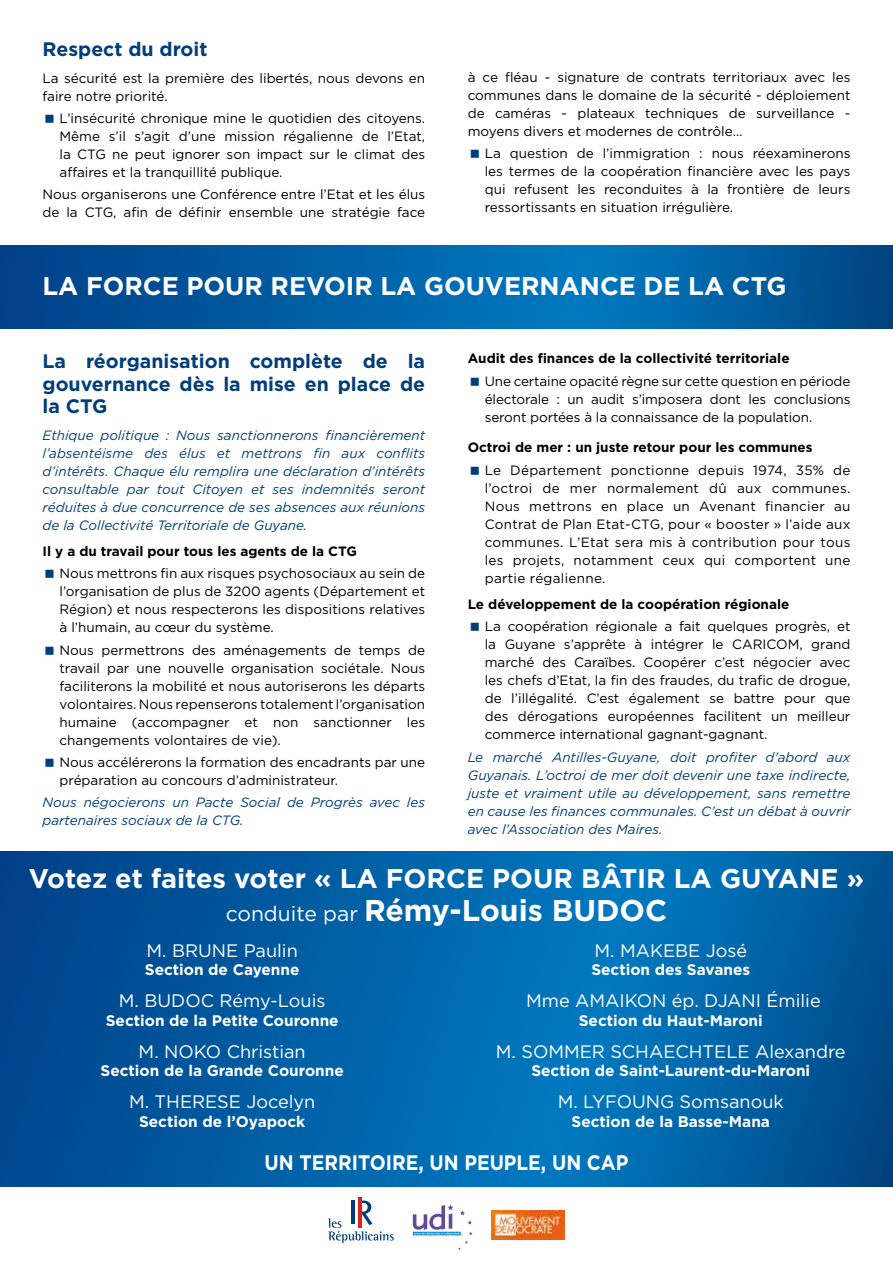
<style>
.page{position:relative;width:893px;height:1263px;background:#fff}
.page>*{position:absolute;margin:0;border:0;box-sizing:border-box;transform-origin:0 0}
.t1{font:700 30px "Gotham";color:#fff}
.t2{font:700 27px "Gotham";color:#fff}
.t3{font:700 25.5px "Gotham";color:#fff}
.t4{font:700 21px "Gotham";color:#fff;scale:.9 1}
.t5{font:700 19.5px/22.5px "Gotham";color:#003e79;text-align:justify}
.t6{font:18.15px "Gotham";color:#fff}
.t7{font:700 15.3px "Gotham";color:#fff}
.t8{font:13.5px/18px "Gotham";color:#000;text-align:justify}
.t9{font:italic 13.5px/18px "Gotham";color:#003e79;text-align:justify}
.t10{font:700 13.5px "Gotham";color:#000}
.s1{font-weight:400;font-size:21px}
</style>
<div class="page">
<svg style="left:0;top:245px;width:893px;height:83px;background:#005da2"></svg>
<svg style="left:0;top:851px;width:893px;height:335px;background:#005fa4"></svg>
<svg style="left:328px;top:1200px;width:66px;height:43px"></svg>
<hr style="left:358px;top:1197px;width:4px;height:31px;background:#e32119">
<hr style="left:351px;top:1200px;width:4px;height:24px;background:#003e79">
<svg style="left:458px;top:1241px;width:10px;height:9px"></svg>
<svg style="left:413px;top:1204px;width:59px;height:31px"></svg>
<img style="left:491px;top:1211px;width:74px;height:28px">
<h3 class="t5" style="left:43px;top:38px;width:166px">Respect du droit</h3>
<p class="t8" style="left:43px;top:68px;width:384px">La sécurité est la première des libertés, nous devons en faire notre priorité.</p>
<p class="t8" style="left:60px;top:109px;width:367px">L’insécurité chronique mine le quotidien des citoyens.<br>Même s’il s’agit d’une mission régalienne de l’Etat, la CTG ne peut ignorer son impact sur le climat des affaires et la tranquillité publique.</p>
<p class="t8" style="left:43px;top:185px;width:384px">Nous organiserons une Conférence entre l’Etat et les élus de la CTG, afin de définir ensemble une stratégie face</p>
<p class="t8" style="left:468px;top:68px;width:384px">à ce fléau - signature de contrats territoriaux avec les communes dans le domaine de la sécurité - déploiement de caméras - plateaux techniques de surveillance - moyens divers et modernes de contrôle…</p>
<p class="t8" style="left:485px;top:144px;width:367px">La question de l’immigration : nous réexaminerons les termes de la coopération financière avec les pays qui refusent les reconduites à la frontière de leurs ressortissants en situation irrégulière.</p>
<h3 class="t3" style="left:43px;top:269px;width:63px">LA FORCE</h3>
<h3 class="t3" style="left:186px;top:269px;width:20px">POUR</h3>
<h3 class="t3" style="left:271px;top:269px;width:70px">REVOIR</h3>
<h3 class="t3" style="left:380px;top:269px;width:143px">LA GOUVERNANCE</h3>
<h3 class="t3" style="left:644px;top:269px;width:144px">DE LA CTG</h3>
<p class="t10" style="left:468px;top:350px;width:323px">Audit des finances de la collectivité territoriale</p>
<p class="t8" style="left:485px;top:372px;width:367px">Une certaine opacité règne sur cette question en période électorale : un audit s’imposera dont les conclusions seront portées à la connaissance de la population.</p>
<p class="t10" style="left:468px;top:439px;width:346px">Octroi de mer : un juste retour pour les communes</p>
<p class="t8" style="left:485px;top:461px;width:367px">Le Département ponctionne depuis 1974, 35% de l’octroi de mer normalement dû aux communes.<br>Nous mettrons en place un Avenant financier au Contrat de Plan Etat-CTG, pour « booster » l’aide aux communes. L’Etat sera mis à contribution pour tous les projets, notamment ceux qui comportent une partie régalienne.</p>
<p class="t10" style="left:468px;top:595px;width:323px">Le développement de la coopération régionale</p>
<p class="t8" style="left:485px;top:617px;width:367px">La coopération régionale a fait quelques progrès, et la Guyane s’apprête à intégrer le CARICOM, grand marché des Caraïbes. Coopérer c’est négocier avec les chefs d’Etat, la fin des fraudes, du trafic de drogue, de l’illégalité. C’est également se battre pour que des dérogations européennes facilitent un meilleur commerce international gagnant-gagnant.</p>
<p class="t9" style="left:468px;top:747px;width:384px">Le marché Antilles-Guyane, doit profiter d’abord aux Guyanais. L’octroi de mer doit devenir une taxe indirecte, juste et vraiment utile au développement, sans remettre en cause les finances communales. C’est un débat à ouvrir avec l’Association des Maires.</p>
<h2 class="t2" style="left:29px;top:860px;width:378px">Votez et faites voter « LA FORCE</h2>
<h2 class="t2" style="left:492px;top:860px;width:21px">POUR</h2>
<h2 class="t2" style="left:581px;top:860px;width:18px">BÂTIR</h2>
<h2 class="t2" style="left:674px;top:860px;width:88px">LA GUYANE</h2>
<h2 class="t2" style="left:847px;top:860px;width:19px">»</h2>
<h1 class="t1" style="left:226px;top:890px;width:418px"><span class="s1">conduite par</span> Rémy-Louis BU DOC</h1>
<h3 class="t6" style="left:147px;top:939px;width:153px">M. BRUNE Paulin</h3>
<p class="t7" style="left:145px;top:960px;width:156px">Section de Cayenne</p>
<h3 class="t6" style="left:119px;top:989px;width:208px">M. BUDOC Rémy-Louis</h3>
<p class="t7" style="left:106px;top:1010px;width:234px">Section de la Petite Couronne</p>
<h3 class="t6" style="left:139px;top:1040px;width:169px">M. NOKO Christian</h3>
<p class="t7" style="left:101px;top:1060px;width:245px">Section de la Grande Couronne</p>
<h3 class="t6" style="left:129px;top:1090px;width:188px">M. THERESE Jocelyn</h3>
<p class="t7" style="left:139px;top:1111px;width:168px">Section de l’Oyapock</p>
<h3 class="t5" style="left:43px;top:350px;width:384px">La réorganisation complète de la gouvernance dès la mise en place de la CTG</h3>
<p class="t9" style="left:43px;top:426px;width:384px">Ethique politique : Nous sanctionnerons financièrement l’absentéisme des élus et mettrons fin aux conflits d’intérêts. Chaque élu remplira une déclaration d’intérêts consultable par tout Citoyen et ses indemnités seront réduites à due concurrence de ses absences aux réunions de la Collectivité Territoriale de Guyane.</p>
<p class="t10" style="left:43px;top:542px;width:316px">I l y a du travail pour tous les agents de la CTG</p>
<p class="t8" style="left:60px;top:564px;width:367px">Nous mettrons fin aux risques psychosociaux au sein de l’organisation de plus de 3200 agents (Département et Région) et nous respecterons les dispositions relatives à l’humain, au cœur du système.</p>
<p class="t8" style="left:60px;top:641px;width:367px">Nous permettrons des aménagements de temps de travail par une nouvelle organisation sociétale. Nous faciliterons la mobilité et nous autoriserons les départs volontaires. Nous repenserons totalement l’organisation humaine (accompagner et non sanctionner les changements volontaires de vie).</p>
<p class="t8" style="left:60px;top:753px;width:367px">Nous accélérerons la formation des encadrants par une préparation au concours d’administrateur.</p>
<p class="t9" style="left:43px;top:793px;width:384px">Nous négocierons un Pacte Social de Progrès avec les partenaires sociaux de la CTG.</p>
<h3 class="t6" style="left:594px;top:939px;width:154px">M. MAKEBE José</h3>
<p class="t7" style="left:591px;top:960px;width:160px">Section des Savanes</p>
<h3 class="t6" style="left:526px;top:989px;width:296px">Mme AMAIKON ép. DJANI Émilie</h3>
<p class="t7" style="left:579px;top:1010px;width:186px">Section du Haut-Maroni</p>
<h3 class="t6" style="left:496px;top:1040px;width:351px">M. SOMMER SCHAECHTELE Alexandre</h3>
<p class="t7" style="left:531px;top:1060px;width:280px">Section de Saint-Laurent-du-Maroni</p>
<h3 class="t6" style="left:558px;top:1090px;width:228px">M. LYFOUNG Somsanouk</h3>
<p class="t7" style="left:572px;top:1111px;width:200px">Section de la Basse-Mana</p>
<h3 class="t4" style="left:265px;top:1148px;width:406px">un territoire, un peuple, un cap</h3>
</div>
